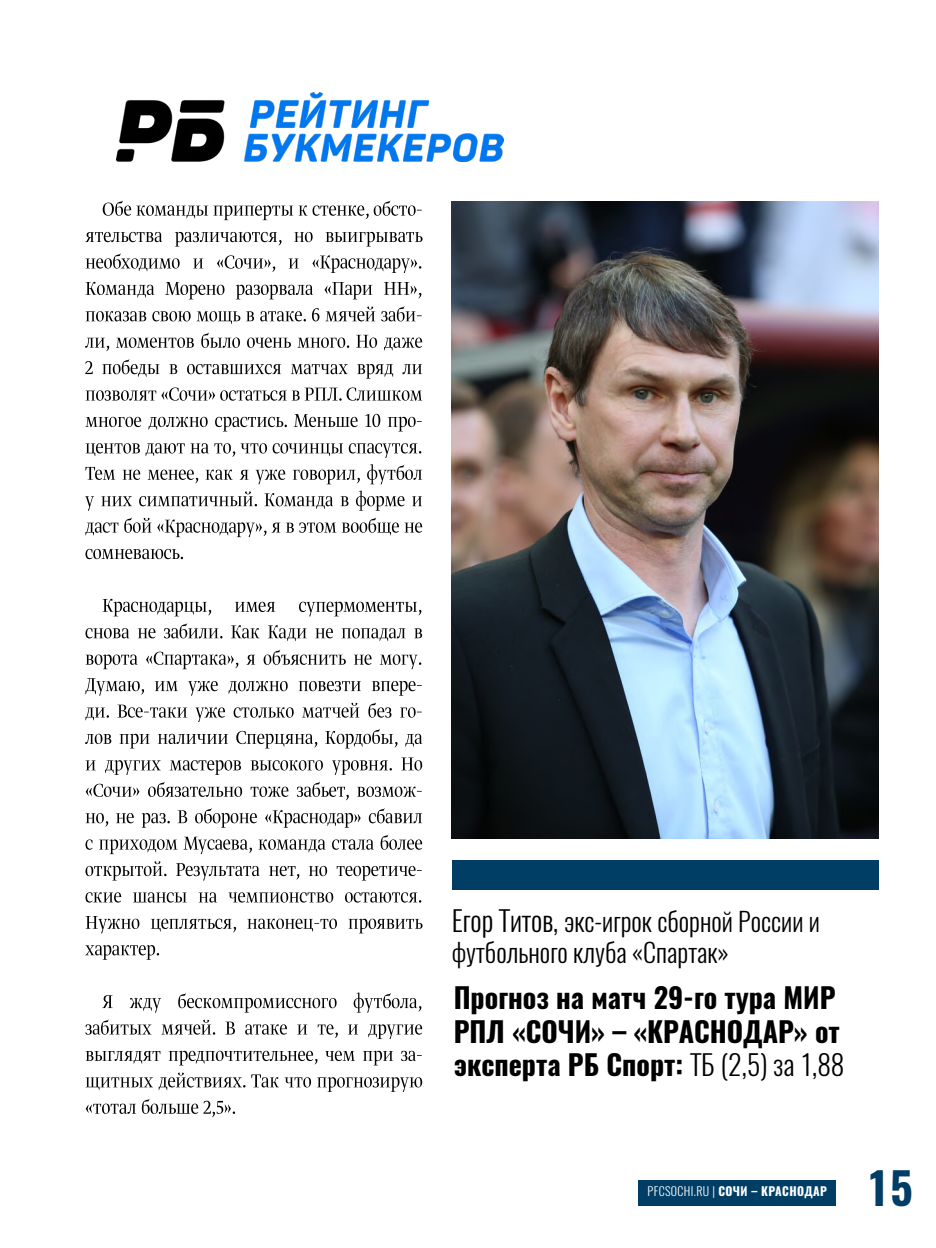
<style>
.page{position:relative;width:936px;height:1248px;background:#fff}
.page>*{position:absolute;margin:0;border:0;box-sizing:border-box;transform-origin:0 0}
.t1{font:700 44px "Oswald";color:#003e65}
.t2{font:700 28px/33.6px "Oswald";color:#000}
.t3{font:300 26px/31.2px "Oswald";color:#000}
.t4{font:700 12px "Oswald";letter-spacing:.03em;color:#fff}
.s1{font-size:28px}
.s2{font-weight:300}
</style>
<div class="page">
<div style="left:638px;top:1180px;width:198px;height:25px;background:#003e65"></div>
<svg style="left:86px;top:1098px;width:149px;height:19px"></svg>
<svg style="left:85px;top:1072px;width:337px;height:19px"></svg>
<svg style="left:85px;top:1050px;width:337px;height:15px"></svg>
<svg style="left:86px;top:1019px;width:336px;height:19px"></svg>
<svg style="left:102px;top:992px;width:319px;height:20px"></svg>
<svg style="left:85px;top:945px;width:74px;height:14px"></svg>
<svg style="left:85px;top:916px;width:337px;height:17px"></svg>
<svg style="left:85px;top:892px;width:336px;height:10px"></svg>
<svg style="left:85px;top:861px;width:337px;height:19px"></svg>
<svg style="left:85px;top:834px;width:337px;height:20px"></svg>
<svg style="left:85px;top:808px;width:337px;height:19px"></svg>
<svg style="left:86px;top:781px;width:336px;height:19px"></svg>
<svg style="left:85px;top:757px;width:337px;height:17px"></svg>
<svg style="left:85px;top:729px;width:337px;height:19px"></svg>
<svg style="left:85px;top:702px;width:337px;height:20px"></svg>
<svg style="left:85px;top:678px;width:337px;height:17px"></svg>
<svg style="left:85px;top:649px;width:336px;height:20px"></svg>
<svg style="left:85px;top:623px;width:337px;height:18px"></svg>
<svg style="left:102px;top:598px;width:319px;height:18px"></svg>
<svg style="left:85px;top:549px;width:98px;height:10px"></svg>
<svg style="left:85px;top:517px;width:337px;height:20px"></svg>
<svg style="left:85px;top:490px;width:337px;height:20px"></svg>
<svg style="left:85px;top:464px;width:337px;height:20px"></svg>
<svg style="left:85px;top:443px;width:336px;height:15px"></svg>
<svg style="left:85px;top:414px;width:337px;height:17px"></svg>
<svg style="left:85px;top:387px;width:337px;height:13px"></svg>
<svg style="left:85px;top:359px;width:337px;height:19px"></svg>
<svg style="left:85px;top:332px;width:337px;height:19px"></svg>
<svg style="left:85px;top:306px;width:337px;height:18px"></svg>
<svg style="left:85px;top:282px;width:336px;height:17px"></svg>
<svg style="left:85px;top:253px;width:336px;height:20px"></svg>
<svg style="left:85px;top:232px;width:337px;height:14px"></svg>
<svg style="left:103px;top:200px;width:319px;height:20px"></svg>
<img style="left:117px;top:93px;width:387px;height:69px">
<div style="left:451px;top:860px;width:427px;height:29px;background:#003e65"></div>
<img style="left:451px;top:201px;width:427px;height:637px">
<p class="t3" style="left:451px;top:905px;width:369px"><span class="s1">Егор Титов,</span> экс-игрок сборной России и футбольного клуба «Спартак»</p>
<p class="t2" style="left:453px;top:981px;width:392px">Прогноз на матч 29-го тура МИР<br>РПЛ «СОЧИ» – «КРАСНОДАР» от эксперта РБ Спорт: <span class="s2">ТБ (2,5) за 1,88</span></p>
<p class="t4" style="left:647px;top:1182px;width:181px"><span class="s2">PFCSOCHI.RU |</span> СОЧИ – КРАСНОДАР</p>
<h1 class="t1" style="left:866px;top:1156px;width:48px">15</h1>
</div>
